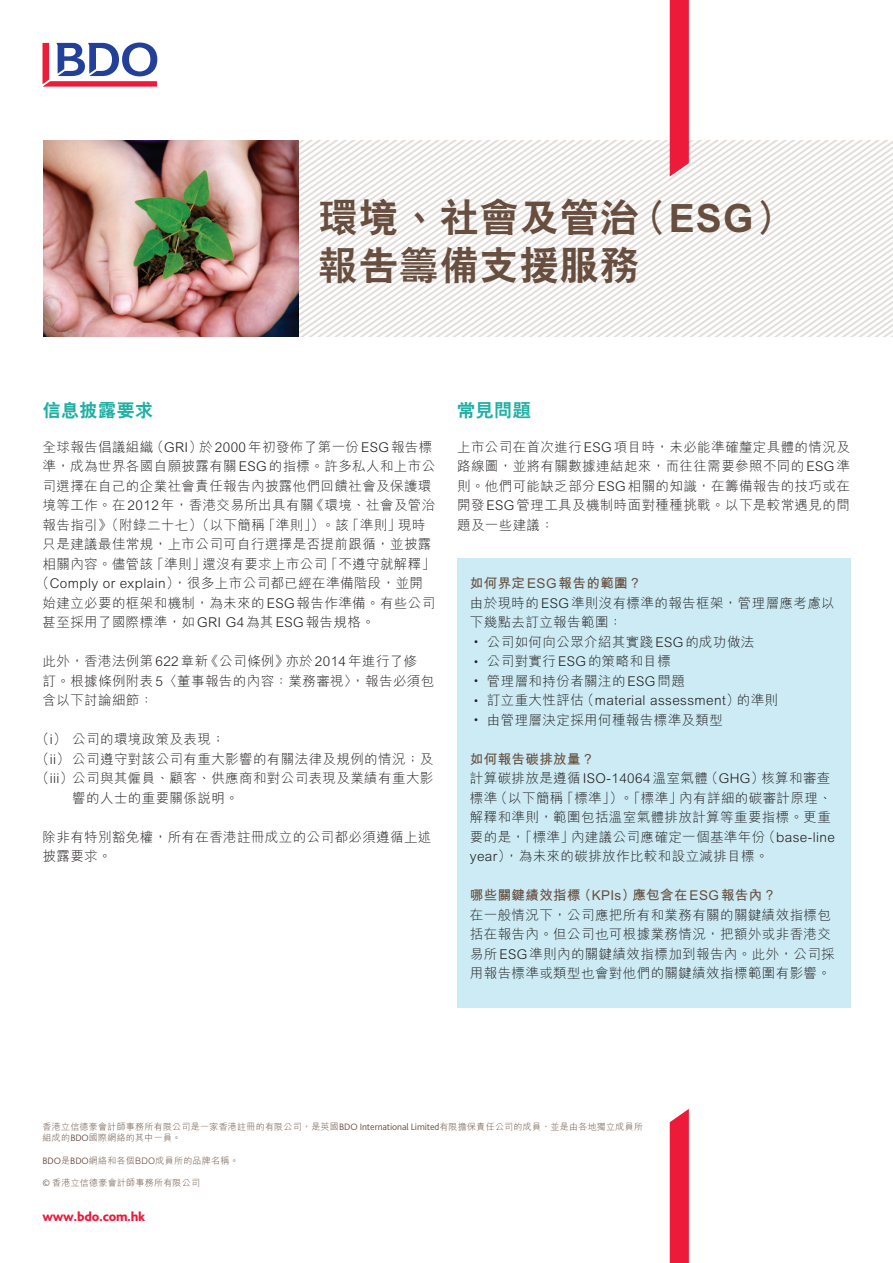
<style>
.page{position:relative;width:893px;height:1263px;background:#fff}
.page>*{position:absolute;margin:0;border:0;box-sizing:border-box;transform-origin:0 0}
.t1{font:800 39px/48px "C Hei 2 HK";letter-spacing:.03em;color:#674e3f}
.t2{font:800 18px "C Hei 2 HK";letter-spacing:.03em;color:#1fafa4}
.t3{font:300 13.5px/19.5px "M Hei HK";letter-spacing:.03em;color:#231f20}
.t4{font:700 13.5px "M Hei HK";letter-spacing:.03em;color:#674e3f}
.t5{font:800 13.5px "Bliss Pro";letter-spacing:-.02em;color:#ed1a3a}
.t6{font:300 9px/11.2px "M Hei HK";letter-spacing:.03em;color:#674e3f}
.s1{font-family:"Bliss Pro"}
.s2{font-family:"Bliss Pro";font-size:9.75px}
</style>
<div class="page">
<div style="left:457px;top:558px;width:393px;height:450px;background:#ccebf4"></div>
<svg style="left:299px;top:140px;width:594px;height:197px"></svg>
<img style="left:43px;top:140px;width:256px;height:197px">
<svg style="left:670px;top:0;width:19px;height:177px;background:#ed2442"></svg>
<svg style="left:670px;top:1109px;width:19px;height:154px;background:#ed2443"></svg>
<svg style="left:43px;top:43px;width:114px;height:44px"></svg>
<h1 class="t1" style="left:319px;top:194px;width:476px">環境、社會及管治（ESG）報告籌備支援服務</h1>
<h2 class="t2" style="left:43px;top:398px;width:112px">信息披露要求</h2>
<p class="t3" style="left:43px;top:437px;width:391px">全球報告倡議組織（GRI）於 2000 年初發佈了第一份 ESG 報告標</p>
<p class="t3" style="left:43px;top:456px;width:394px">準，成為世界各國自願披露有關ESG的指標。許多私人和上市公</p>
<p class="t3" style="left:43px;top:476px;width:390px">司選擇在自己的企業社會責任報告內披露他們回饋社會及保護環</p>
<p class="t3" style="left:43px;top:495px;width:394px">境等工作。在 2012 年，香港交易所出具有關《環境、社會及管治</p>
<p class="t3" style="left:43px;top:515px;width:384px">報告指引》（附錄二十七）（以下簡稱「準則」）。該「準則」現時</p>
<p class="t3" style="left:43px;top:534px;width:390px">只是建議最佳常規，上市公司可自行選擇是否提前跟循，並披露</p>
<p class="t3" style="left:43px;top:554px;width:394px">相關內容。儘管該「準則」還沒有要求上市公司「不遵守就解釋」</p>
<p class="t3" style="left:36px;top:573px;width:389px">（Comply or explain），很多上市公司都已經在準備階段，並開</p>
<p class="t3" style="left:43px;top:593px;width:394px">始建立必要的框架和機制，為未來的ESG報告作準備。有些公司</p>
<p class="t3" style="left:43px;top:612px;width:334px">甚至採用了國際標準，如GRI G4為其ESG報告規格。</p>
<p class="t3" style="left:43px;top:651px;width:393px">此外，香港法例第 622 章新《公司條例》亦於 2014 年進行了修<br>訂。根據條例附表 5〈董事報告的內容：業務審視〉，報告必須包含以下討論細節：</p>
<p class="t3" style="left:36px;top:729px;width:191px">（i）公司的環境政策及表現；</p>
<p class="t3" style="left:36px;top:749px;width:399px">（ii）公司遵守對該公司有重大影響的有關法律及規例的情況；及</p>
<p class="t3" style="left:36px;top:768px;width:399px">（iii）公司與其僱員、顧客、供應商和對公司表現及業績有重大影</p>
<p class="t3" style="left:72px;top:788px;width:168px">響的人士的重要關係說明。</p>
<p class="t3" style="left:43px;top:827px;width:390px">除非有特別豁免權，所有在香港註冊成立的公司都必須遵循上述披露要求。</p>
<h2 class="t2" style="left:457px;top:398px;width:75px">常見問題</h2>
<p class="t3" style="left:457px;top:437px;width:394px;text-align:justify">上市公司在首次進行ESG項目時，未必能準確釐定具體的情況及路線圖，並將有關數據連結起來，而往往需要參照不同的ESG準則。他們可能缺乏部分ESG相關的知識，在籌備報告的技巧或在開發ESG管理工具及機制時面對種種挑戰。以下是較常遇見的問題及一些建議：</p>
<p class="t4" style="left:470px;top:574px;width:173px">如何界定ESG報告的範圍？</p>
<p class="t3" style="left:470px;top:593px;width:366px">由於現時的ESG準則沒有標準的報告框架，管理層應考慮以下幾點去訂立報告範圍：</p>
<p class="t3" style="left:474px;top:632px;width:282px"><span class="s1">•</span> 公司如何向公眾介紹其實踐ESG的成功做法</p>
<p class="t3" style="left:474px;top:651px;width:198px"><span class="s1">•</span> 公司對實行ESG的策略和目標</p>
<p class="t3" style="left:474px;top:671px;width:212px"><span class="s1">•</span> 管理層和持份者關注的ESG問題</p>
<p class="t3" style="left:474px;top:690px;width:305px"><span class="s1">•</span> 訂立重大性評估（material assessment）的準則</p>
<p class="t3" style="left:474px;top:710px;width:250px"><span class="s1">•</span> 由管理層決定採用何種報告標準及類型</p>
<p class="t4" style="left:470px;top:749px;width:126px">如何報告碳排放量？</p>
<p class="t3" style="left:470px;top:768px;width:367px">計算碳排放是遵循 ISO-14064 溫室氣體（GHG）核算和審查標準（以下簡稱「標準」）。「標準」內有詳細的碳審計原理、解釋和準則，範圍包括溫室氣體排放計算等重要指標。更重要的是，「標準」內建議公司應確定一個基準年份（base-line year），為未來的碳排放作比較和設立減排目標。</p>
<p class="t4" style="left:470px;top:886px;width:308px">哪些關鍵績效指標（KPIs）應包含在 ESG 報告內？</p>
<p class="t3" style="left:470px;top:905px;width:366px">在一般情況下，公司應把所有和業務有關的關鍵績效指標包括在報告內。但公司也可根據業務情況，把額外或非香港交易所ESG準則內的關鍵績效指標加到報告內。此外，公司採用報告標準或類型也會對他們的關鍵績效指標範圍有影響。</p>
<p class="t6" style="left:43px;top:1121px;width:602px">香港立信德豪會計師事務所有限公司是一家香港註冊的有限公司，是英國<span class="s2">BDO International Limited</span>有限擔保責任公司的成員，並是由各地獨立成員所組成的<span class="s2">BDO</span>國際網絡的其中一員。</p>
<p class="t6" style="left:43px;top:1154px;width:198px"><span class="s2">BDO</span>是<span class="s2">BDO</span>網絡和各個BDO成員所的品牌名稱。</p>
<p class="t6" style="left:43px;top:1177px;width:159px"><span class="s2">©</span> 香港立信德豪會計師事務所有限公司</p>
<p class="t5" style="left:43px;top:1208px;width:104px">www.bdo.com.hk</p>
</div>
